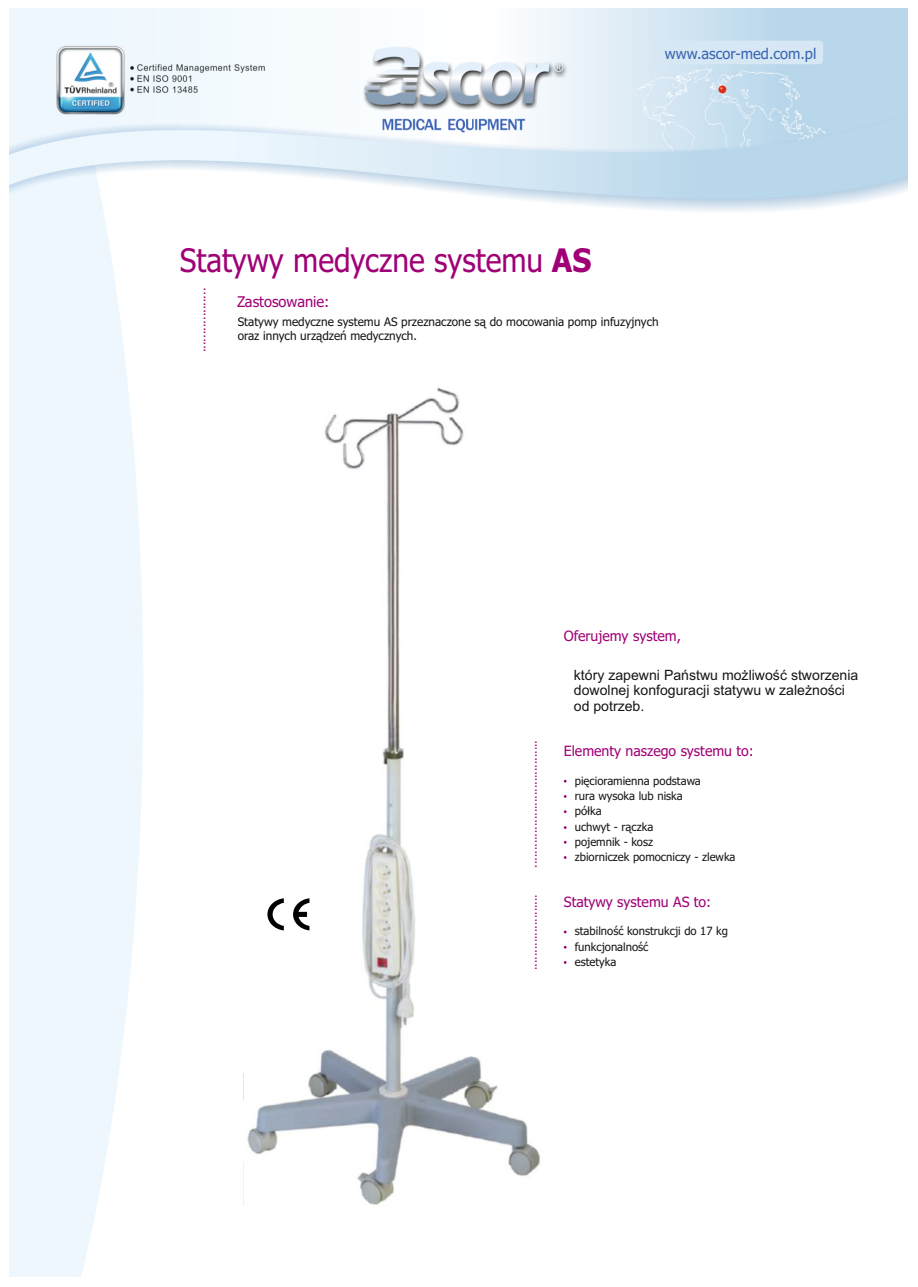
<style>
.page{position:relative;width:918px;height:1287px;background:#fff}
.page>*{position:absolute;margin:0;border:0;box-sizing:border-box;transform-origin:0 0}
.t1{font:32.55px "Tahoma";color:#a00076;scale:.92 1}
.t2{font:14.7px "Tahoma";color:#3765b1}
.t3{font:14.7px "Tahoma";color:#a00076}
.t4{font:14.25px/15.9px "Arial";color:#151616}
.t5{font:14.25px "Tahoma";color:#a00076}
.t6{font:11.85px/14.2px "Tahoma";color:#151616}
.t7{font:11.7px "Tahoma";color:#a00076}
.t8{font:11.4px/15.5px "Tahoma";color:#151616}
.t9{font:11.25px "Tahoma";color:#a00076}
.s1{font-weight:700}
</style>
<div class="page">
<img style="left:10px;top:8px;width:898px;height:1268px">
<img style="left:243px;top:376px;width:300px;height:829px">
<svg style="left:267px;top:898px;width:17px;height:32px"></svg>
<svg style="left:293px;top:898px;width:16px;height:32px"></svg>
<div style="left:653px;top:41px;width:170px;height:23px;background:#d7e7f4;border-radius:4px"></div>
<p class="t2" style="left:665px;top:48px;width:153px">www.ascor-med.com.pl</p>
<h1 class="t1" style="left:180px;top:247px;width:449px">Statywy medyczne systemu <span class="s1">AS</span></h1>
<p class="t3" style="left:237px;top:296px;width:94px">Zastosowanie:</p>
<p class="t7" style="left:197px;top:352px;width:66px;rotate:-90deg">..................</p>
<p class="t6" style="left:238px;top:316px;width:422px">Statywy medyczne systemu AS przeznaczone są do mocowania pomp infuzyjnych oraz innych urządzeń medycznych.</p>
<p class="t9" style="left:528px;top:868px;width:129px;rotate:-90deg">.....................................</p>
<p class="t9" style="left:528px;top:970px;width:77px;rotate:-90deg">......................</p>
<p class="t5" style="left:564px;top:630px;width:119px">Oferujemy system,</p>
<p class="t4" style="left:574px;top:668px;width:286px">który zapewni Państwu możliwość stworzenia dowolnej konfoguracji statywu w zależności od potrzeb.</p>
<p class="t5" style="left:564px;top:745px;width:192px">Elementy naszego systemu to:</p>
<p class="t8" style="left:575px;top:774px;width:127px">pięcioramienna podstawa</p>
<p class="t8" style="left:575px;top:821px;width:80px;line-height:14.2px">uchwyt - rączka pojemnik - kosz</p>
<p class="t8" style="left:575px;top:789px;width:110px">rura wysoka lub niska półka</p>
<p class="t8" style="left:575px;top:850px;width:162px">zbiorniczek pomocniczy - zlewka</p>
<p class="t5" style="left:564px;top:896px;width:149px">Statywy systemu AS to:</p>
<p class="t8" style="left:575px;top:925px;width:155px">stabilność konstrukcji do 17 kg funkcjonalność<br>estetyka</p>
</div>
